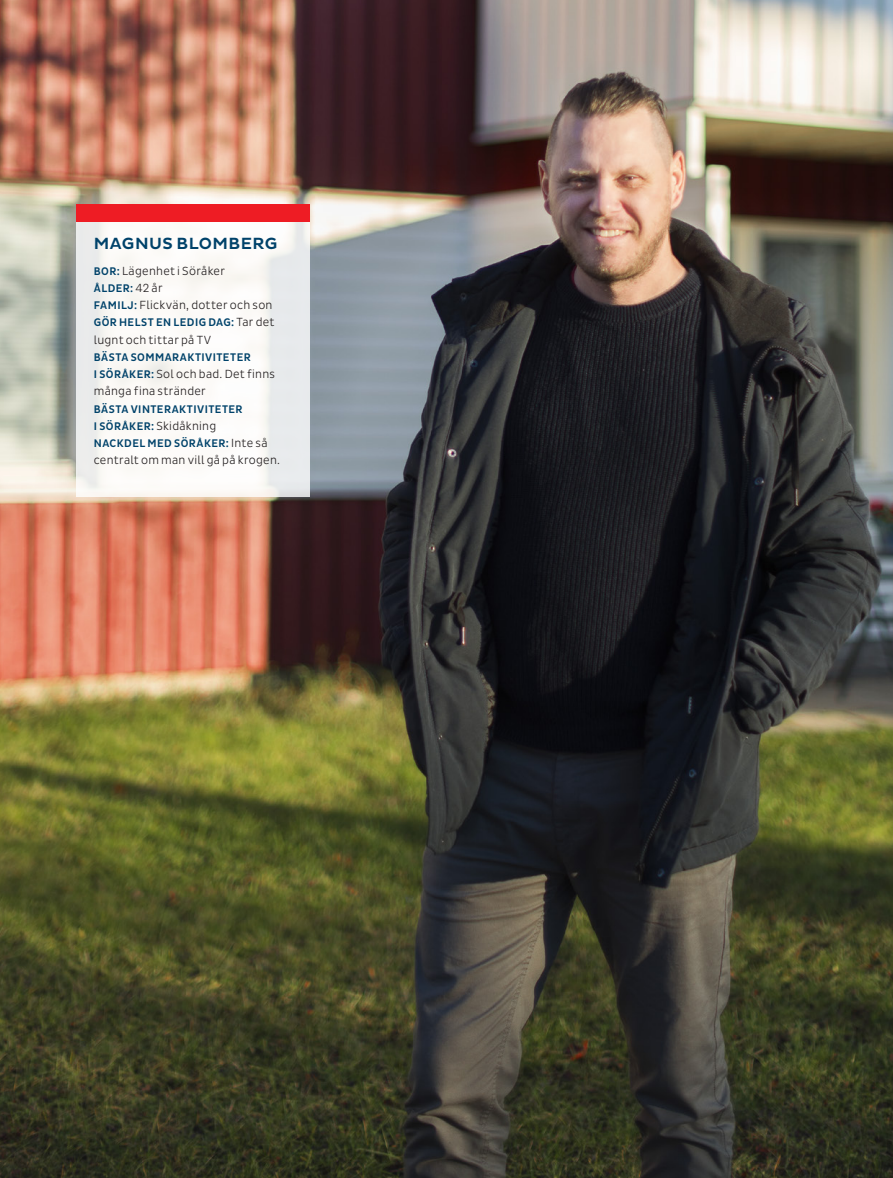
<style>
.page{position:relative;width:893px;height:1178px;background:#fff}
.page>*{position:absolute;margin:0;border:0;box-sizing:border-box;transform-origin:0 0}
.Styckeformat_1{font:500 16.5px "Pluto Sans";letter-spacing:.025em;color:#00426a}
.Styckeformat_1-2{font:300 12px/17.2px "Pluto Sans Cond";letter-spacing:.025em;color:#231f20}
.Styckeformat_1-3{font:500 11.25px "Pluto Sans Cond";letter-spacing:.04em;color:#00426a}
.s1{font-weight:500;font-size:11.25px;color:#00426a}
.s2{font-weight:300;font-size:12px;color:#231f20}
</style>
<div class="page">
<img style="left:0;top:0;width:893px;height:1178px">
<svg style="left:77px;top:221px;width:233px;height:276px;fill:#fbf9f6"></svg>
<div style="left:77px;top:204px;width:233px;height:17px;background:#ee1c24"></div>
<p class="Styckeformat_1" style="left:94px;top:234px;width:185px">MAGNUS BLOMBERG</p>
<p class="Styckeformat_1-2" style="left:94px;top:262px;width:133px"><span class="s1">BOR:</span> Lägenhet i Söråker</p>
<p class="Styckeformat_1-3" style="left:94px;top:282px;width:70px">ÅLDER: <span class="s2">42 år</span></p>
<p class="Styckeformat_1-2" style="left:94px;top:296px;width:180px"><span class="s1">FAMILJ:</span> Flickvän, dotter och son</p>
<p class="Styckeformat_1-3" style="left:94px;top:316px;width:182px">GÖR HELST EN LEDIG DAG: <span class="s2">Tar det</span></p>
<p class="Styckeformat_1-2" style="left:94px;top:331px;width:119px">lugnt och tittar på TV</p>
<p class="Styckeformat_1-3" style="left:94px;top:351px;width:158px">BÄSTA SOMMARAKTIVITETER</p>
<p class="Styckeformat_1-2" style="left:94px;top:365px;width:183px"><span class="s1">I SÖRÅKER:</span> Sol och bad. Det finns många fina stränder</p>
<p class="Styckeformat_1-3" style="left:94px;top:402px;width:150px">BÄSTA VINTERAKTIVITETER</p>
<p class="Styckeformat_1-2" style="left:94px;top:417px;width:124px"><span class="s1">I SÖRÅKER:</span> Skidåkning</p>
<p class="Styckeformat_1-3" style="left:94px;top:437px;width:175px">NACKDEL MED SÖRÅKER: <span class="s2">Inte så</span></p>
<p class="Styckeformat_1-2" style="left:94px;top:452px;width:188px">centralt om man vill gå på krogen.</p>
</div>
